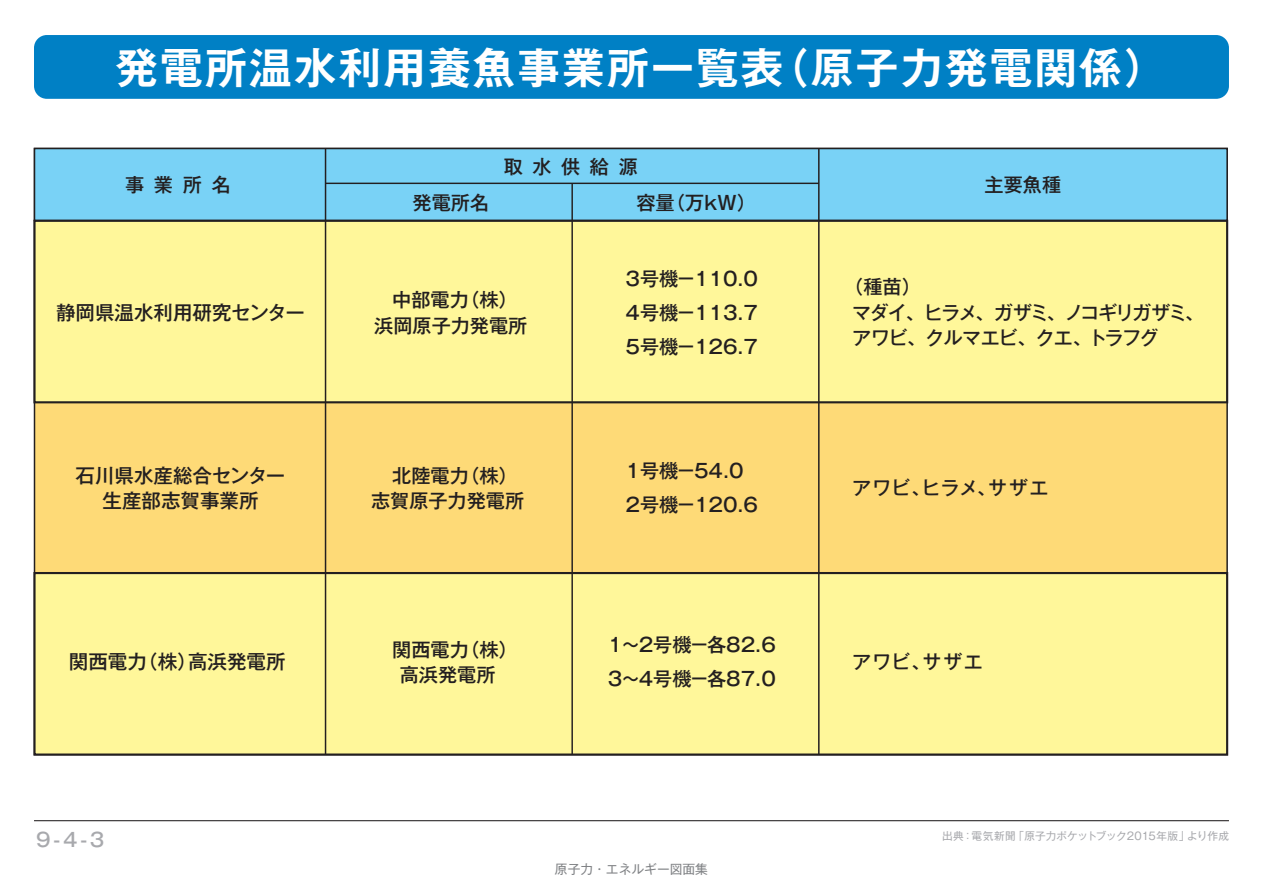
<style>
.page{position:relative;width:1263px;height:893px;background:#fff}
.page>*{position:absolute;margin:0;border:0;box-sizing:border-box;transform-origin:0 0}
.t1{font:700 42.45px "Gothic MB101 Pro De";letter-spacing:.05em;color:#fff}
.t2{font:500 19.5px/25.5px "Gothic MB101 Pro";color:#231f20;text-align:center}
.t3{font:500 19.2px/34px "Gothic MB101 Pro";color:#231f20}
.t4{font:500 19.2px/25.5px "Gothic MB101 Pro";letter-spacing:-.08em;color:#231f20}
.t5{font:500 19.2px "Gothic MB101 Pro";letter-spacing:.02em;color:#231f20}
.t6{font:500 19.2px "Gothic MB101 Pro";color:#a8a9ad}
.t7{font:12.75px "Gothic MB101 Pro";color:#808285}
.t8{font:10.65px "Gothic MB101 Pro";letter-spacing:.005em;color:#a8a9ad}
</style>
<div class="page">
<div style="left:34px;top:148px;width:1193px;height:606px;background:#feda77"></div>
<div style="left:34px;top:148px;width:1193px;height:72px;background:#79d2f6"></div>
<div style="left:34px;top:148px;width:1194px;height:73px;border:2px solid #231f20"></div>
<div style="left:34px;top:573px;width:1193px;height:181px;background:#fff79a"></div>
<div style="left:33px;top:572px;width:1195px;height:184px;border:2px solid #231f20"></div>
<div style="left:34px;top:221px;width:1193px;height:181px;background:#fff79a"></div>
<div style="left:33px;top:220px;width:1195px;height:183px;border:2px solid #231f20"></div>
<hr style="left:325px;top:149px;width:1px;height:605px;background:#231f20">
<hr style="left:571px;top:183px;width:2px;height:571px;background:#231f20">
<hr style="left:818px;top:149px;width:1px;height:605px;background:#231f20">
<hr style="left:326px;top:183px;width:493px;height:1px;background:#231f20">
<div style="left:34px;top:35px;width:1195px;height:64px;background:#0080c5;border-radius:13px"></div>
<hr style="left:34px;top:820px;width:1195px;height:1px;background:#231f20">
<h1 class="t1" style="left:116px;top:32px;width:1052px">発電所温水利用養魚事業所一覧表（原子力発電関係）</h1>
<p class="t3" style="left:125px;top:165px;width:107px">事業所名</p>
<p class="t2" style="left:56px;top:297px;width:250px">静岡県温水利用研究センター</p>
<p class="t3" style="left:412px;top:184px;width:78px">発電所名</p>
<p class="t3" style="left:504px;top:147px;width:135px">取水供給源</p>
<p class="t3" style="left:636px;top:184px;width:121px">容量（万kW）</p>
<p class="t3" style="left:985px;top:165px;width:78px">主要魚種</p>
<p class="t3" style="left:374px;top:285px;width:155px;line-height:25.5px;text-align:center">中部電力（株）<br>浜岡原子力発電所</p>
<p class="t3" style="left:626px;top:259px;width:134px;text-align:justify">3号機－110.0<br>4号機－113.7<br>5号機－126.7</p>
<p class="t4" style="left:852px;top:272px;width:344px;text-indent:-8px">（種苗）<br>マダイ､ヒラメ､ガザミ､ノコギリガザミ､アワビ､クルマエビ､クエ､トラフグ</p>
<p class="t2" style="left:76px;top:460px;width:211px">石川県水産総合センター生産部志賀事業所</p>
<p class="t3" style="left:371px;top:460px;width:155px;line-height:25.5px;text-indent:21px">北陸電力（株）志賀原子力発電所</p>
<p class="t3" style="left:626px;top:452px;width:134px">1号機－54.0<br>2号機－120.6</p>
<p class="t2" style="left:69px;top:647px;width:218px">関西電力（株）高浜発電所</p>
<p class="t3" style="left:400px;top:634px;width:119px;line-height:25.5px;text-indent:-7px">関西電力（株）高浜発電所</p>
<p class="t3" style="left:608px;top:625px;width:169px">1～2号機－各82.6<br>3～4号機－各87.0</p>
<p class="t5" style="left:852px;top:472px;width:198px">アワビ､ヒラメ､サザエ</p>
<p class="t3" style="left:852px;top:642px;width:132px">アワビ､サザエ</p>
<p class="t6" style="left:36px;top:824px;width:70px">9-4-3</p>
<p class="t8" style="left:942px;top:828px;width:288px">出典：電気新聞「原子力ポケットブック2015年版」より作成</p>
<p class="t7" style="left:555px;top:859px;width:155px">原子力・エネルギー図面集</p>
</div>
